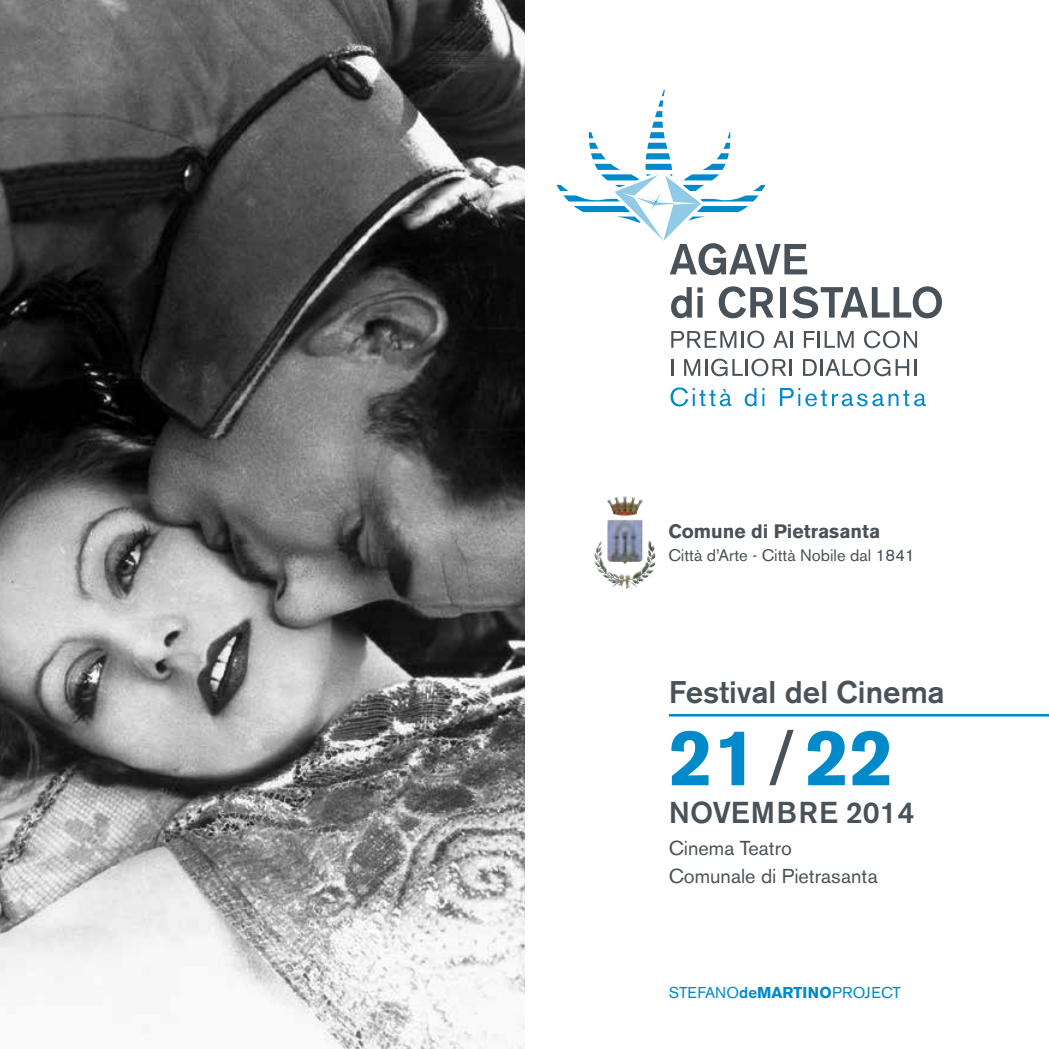
<style>
.page{position:relative;width:1049px;height:1049px;background:#fff}
.page>*{position:absolute;margin:0;border:0;box-sizing:border-box;transform-origin:0 0}
.t1{font:700 79px "Akzidenz Grotesk BE";color:#008ac9}
.t2{font:500 31px "Akzidenz Grotesk BE";color:#485258}
.t3{font:500 30px "Akzidenz Grotesk BE";letter-spacing:.02em;color:#485258}
.t4{font:20px/27.5px "Akzidenz Grotesk BE";color:#485258}
.t5{font:700 19.25px "Akzidenz Grotesk BE";color:#485258}
.t6{font:16.5px "Akzidenz Grotesk BE";color:#485258}
.t7{font:15.5px "Akzidenz Grotesk BE";letter-spacing:.01em;color:#008ac9}
.s1{font-weight:400;color:#485258}
.s2{font-weight:500}
.s3{font-weight:700}
</style>
<div class="page">
<img style="left:0;top:0;width:524px;height:1049px">
<img style="left:607px;top:496px;width:17px;height:18px">
<svg style="left:671px;top:287px;width:31px;height:31px"></svg>
<div style="left:697px;top:296px;width:5px;height:22px;background:#485258"></div>
<svg style="left:719px;top:286px;width:54px;height:32px"></svg>
<div style="left:780px;top:287px;width:5px;height:31px;background:#485258"></div>
<svg style="left:792px;top:286px;width:150px;height:32px"></svg>
<svg style="left:671px;top:331px;width:93px;height:17px"></svg>
<svg style="left:773px;top:331px;width:15px;height:17px"></svg>
<hr style="left:790px;top:331px;width:3px;height:17px;background:#485258">
<svg style="left:804px;top:331px;width:10px;height:17px"></svg>
<hr style="left:817px;top:331px;width:3px;height:17px;background:#485258">
<svg style="left:824px;top:331px;width:30px;height:17px"></svg>
<svg style="left:864px;top:331px;width:53px;height:17px"></svg>
<svg style="left:671px;top:359px;width:2px;height:17px"></svg>
<svg style="left:684px;top:359px;width:108px;height:17px"></svg>
<svg style="left:803px;top:359px;width:14px;height:17px"></svg>
<hr style="left:820px;top:359px;width:3px;height:17px;background:#485258">
<svg style="left:825px;top:359px;width:91px;height:17px"></svg>
<svg style="left:670px;top:387px;width:61px;height:19px"></svg>
<svg style="left:745px;top:388px;width:11px;height:18px"></svg>
<svg style="left:762px;top:388px;width:2px;height:18px"></svg>
<svg style="left:780px;top:388px;width:146px;height:18px"></svg>
<svg style="left:556px;top:90px;width:251px;height:185px"></svg>
<hr style="left:669px;top:714px;width:380px;height:2px;background:#008ac9">
<p class="t5" style="left:668px;top:521px;width:213px">Comune di Pietrasanta</p>
<p class="t6" style="left:668px;top:545px;width:248px">Città d’Arte - Città Nobile dal 1841</p>
<h2 class="t2" style="left:669px;top:673px;width:277px">Festival del Cinema</h2>
<h1 class="t1" style="left:669px;top:712px;width:226px">21<span class="s1">/</span>22</h1>
<h3 class="t3" style="left:669px;top:794px;width:247px">NOVEMBRE 2014</h3>
<p class="t4" style="left:669px;top:834px;width:210px">Cinema Teatro<br>Comunale di Pietrasanta</p>
<p class="t7" style="left:669px;top:983px;width:234px">STEFANO<span class="s2">de</span><span class="s3">MARTINO</span>PROJECT</p>
</div>
